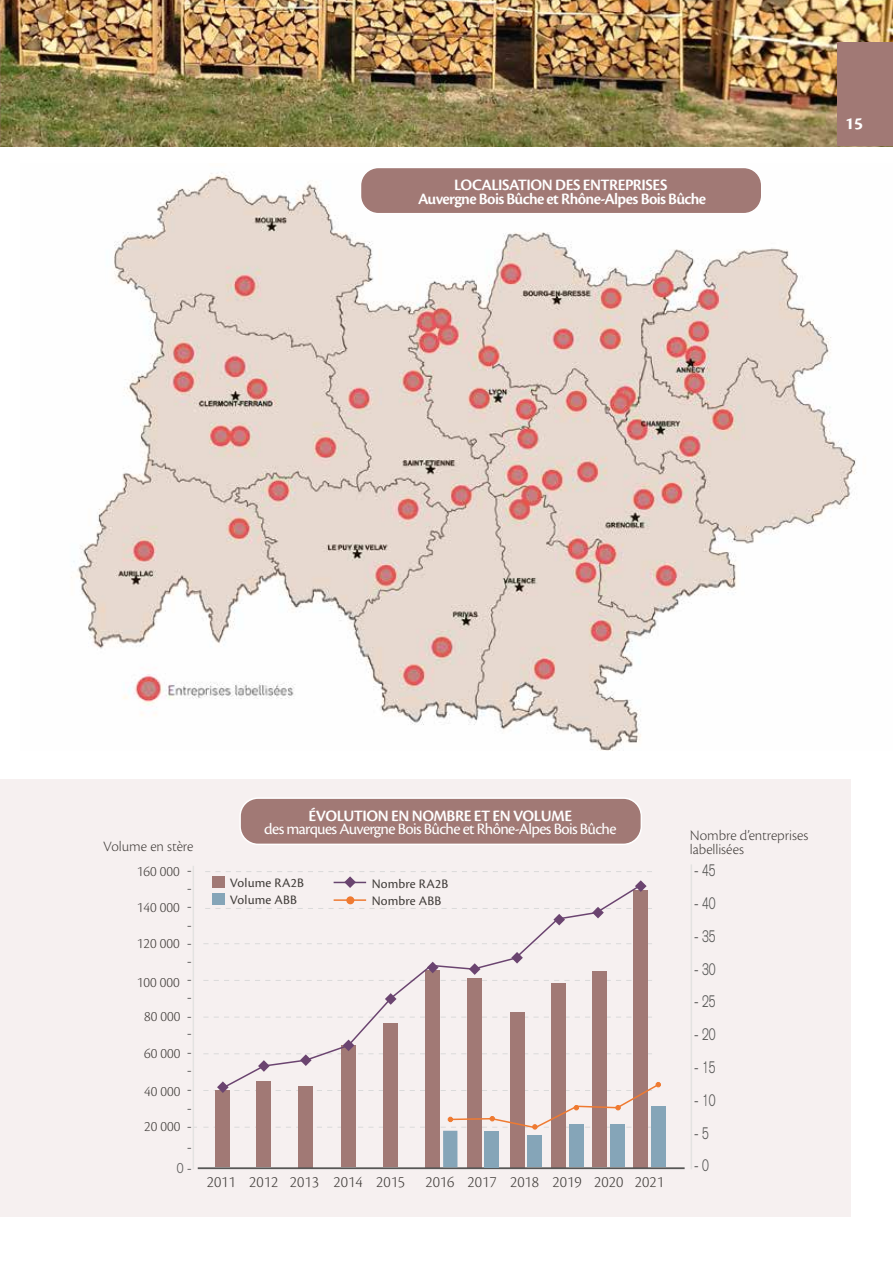
<style>
.page{position:relative;width:893px;height:1263px;background:#fff}
.page>*{position:absolute;margin:0;border:0;box-sizing:border-box;transform-origin:0 0}
.t1{font:700 18px "Cronos Pro";color:#fff}
.t2{font:600 16.5px/13px "Cronos Pro";letter-spacing:-.035em;color:#fff;text-align:center}
.t3{font:16.5px "Cronos Pro";letter-spacing:-.04em;color:#fff}
.t4{font:300 16.5px "Cronos Pro";color:#413d3a}
.t5{font:300 16.35px "Akzidenz Grotesk";color:#575756;scale:.75 1}
.t6{font:300 15px/13.5px "Cronos Pro";color:#413d3a}
.t7{font:300 13.95px "Akzidenz Grotesk";color:#575756;scale:.88 1}
.t8{font:13.5px "Cronos Pro";letter-spacing:.01em;color:#413d3a}
.s1{font-family:"Akzidenz Grotesk";font-size:13.95px;color:#575756}
</style>
<div class="page">
<img style="left:0;top:0;width:893px;height:146px">
<div style="left:838px;top:43px;width:55px;height:103px;background:#a17975"></div>
<img style="left:71px;top:172px;width:786px;height:578px">
<div style="left:0;top:779px;width:850px;height:437px;background:#f6f0f0"></div>
<svg style="left:203px;top:1017px;width:449px;height:1px"></svg>
<svg style="left:203px;top:943px;width:449px;height:1px"></svg>
<hr style="left:193px;top:866px;width:1px;height:303px;background:#e3e2e1">
<hr style="left:691px;top:864px;width:1px;height:305px;background:#e3e2e1">
<div style="left:212px;top:893px;width:12px;height:11px;background:#85a5b8"></div>
<div style="left:216px;top:1091px;width:14px;height:76px;background:#a17975"></div>
<div style="left:257px;top:1081px;width:14px;height:86px;background:#a17975"></div>
<div style="left:299px;top:1086px;width:14px;height:81px;background:#a17975"></div>
<div style="left:341px;top:1045px;width:15px;height:122px;background:#a17975"></div>
<div style="left:384px;top:1023px;width:14px;height:144px;background:#a17975"></div>
<div style="left:426px;top:970px;width:14px;height:197px;background:#a17975"></div>
<div style="left:467px;top:978px;width:15px;height:189px;background:#a17975"></div>
<div style="left:510px;top:1012px;width:14px;height:155px;background:#a17975"></div>
<div style="left:552px;top:983px;width:14px;height:184px;background:#a17975"></div>
<div style="left:593px;top:972px;width:14px;height:195px;background:#a17975"></div>
<div style="left:634px;top:890px;width:14px;height:277px;background:#a17975"></div>
<hr style="left:198px;top:1167px;width:487px;height:2px;background:#575756">
<svg style="left:205px;top:871px;width:447px;height:21px"></svg>
<svg style="left:222px;top:884px;width:419px;height:197px"></svg>
<hr style="left:334px;top:882px;width:32px;height:1px;background:#67456f">
<hr style="left:334px;top:899px;width:32px;height:2px;background:#ef7a31">
<div style="left:346px;top:896px;width:8px;height:8px;background:#ef7a31;border-radius:50%"></div>
<div style="left:240px;top:798px;width:401px;height:46px;background:#a17975;border-radius:18px"></div>
<div style="left:239px;top:797px;width:403px;height:48px;border:2px solid #fff;border-radius:18px"></div>
<div style="left:360px;top:167px;width:402px;height:47px;background:#a17975;border-radius:18px"></div>
<div style="left:360px;top:167px;width:402px;height:47px;border:2px solid #fff;border-radius:18px"></div>
<div style="left:443px;top:1131px;width:14px;height:36px;background:#85a5b8"></div>
<div style="left:485px;top:1131px;width:14px;height:36px;background:#85a5b8"></div>
<div style="left:528px;top:1135px;width:14px;height:32px;background:#85a5b8"></div>
<div style="left:569px;top:1124px;width:14px;height:43px;background:#85a5b8"></div>
<div style="left:610px;top:1124px;width:14px;height:43px;background:#85a5b8"></div>
<div style="left:651px;top:1106px;width:14px;height:61px;background:#85a5b8"></div>
<svg style="left:203px;top:1081px;width:458px;height:48px"></svg>
<p class="t2" style="left:418px;top:179px;width:290px">LOCALISATION DES ENTREPRISES<br>Auvergne Bois Bûche et Rhône-Alpes Bois Bûche</p>
<p class="t1" style="left:845px;top:113px;width:19px">15</p>
<p class="t2" style="left:309px;top:810px;width:265px">ÉVOLUTION EN NOMBRE ET EN VOLUME</p>
<p class="t3" style="left:264px;top:820px;width:354px">des marques Auvergne Bois Bûche et Rhône-Alpes Bois Bûche</p>
<p class="t6" style="left:103px;top:840px;width:92px">Volume en stère</p>
<p class="t6" style="left:690px;top:828px;width:120px">Nombre d’entreprises labellisées</p>
<p class="t6" style="left:137px;top:864px;width:44px">160 000</p>
<p class="t7" style="left:187px;top:862px;width:7px">-</p>
<p class="t7" style="left:187px;top:880px;width:7px">-</p>
<p class="t6" style="left:137px;top:900px;width:44px">140 000</p>
<p class="t7" style="left:187px;top:898px;width:7px">-</p>
<p class="t7" style="left:187px;top:916px;width:7px">-</p>
<p class="t6" style="left:137px;top:936px;width:44px">120 000</p>
<p class="t7" style="left:187px;top:935px;width:7px">-</p>
<p class="t7" style="left:187px;top:953px;width:7px">-</p>
<p class="t6" style="left:137px;top:975px;width:44px">100 000</p>
<p class="t7" style="left:187px;top:971px;width:7px">-</p>
<p class="t7" style="left:187px;top:989px;width:7px">-</p>
<p class="t6" style="left:144px;top:1010px;width:49px">80 000 <span class="s1">-</span></p>
<p class="t7" style="left:187px;top:1025px;width:7px">-</p>
<p class="t6" style="left:144px;top:1046px;width:49px">60 000 <span class="s1">-</span></p>
<p class="t7" style="left:187px;top:1062px;width:7px">-</p>
<p class="t6" style="left:144px;top:1085px;width:38px">40 000</p>
<p class="t7" style="left:187px;top:1081px;width:7px">-</p>
<p class="t7" style="left:187px;top:1100px;width:7px">-</p>
<p class="t6" style="left:144px;top:1120px;width:49px">20 000 <span class="s1">-</span></p>
<p class="t7" style="left:187px;top:1138px;width:7px">-</p>
<p class="t7" style="left:177px;top:1160px;width:18px">0 -</p>
<p class="t8" style="left:230px;top:875px;width:76px">Volume RA2B</p>
<p class="t8" style="left:230px;top:892px;width:68px">Volume ABB</p>
<p class="t8" style="left:372px;top:876px;width:78px">Nombre RA2B</p>
<p class="t8" style="left:372px;top:893px;width:71px">Nombre ABB</p>
<p class="t4" style="left:207px;top:1172px;width:459px">2011 2012 2013 2014 2015 2016 2017 2018 2019 2020 2021</p>
<p class="t5" style="left:694px;top:861px;width:30px">- 45</p>
<p class="t5" style="left:694px;top:894px;width:30px">- 40</p>
<p class="t5" style="left:694px;top:926px;width:30px">- 35</p>
<p class="t5" style="left:694px;top:959px;width:30px">- 30</p>
<p class="t5" style="left:694px;top:992px;width:30px">- 25</p>
<p class="t5" style="left:694px;top:1025px;width:30px">- 20</p>
<p class="t5" style="left:694px;top:1058px;width:30px">- 15</p>
<p class="t5" style="left:694px;top:1090px;width:30px">- 10</p>
<p class="t5" style="left:694px;top:1123px;width:21px">- 5</p>
<p class="t5" style="left:694px;top:1156px;width:21px">- 0</p>
</div>
